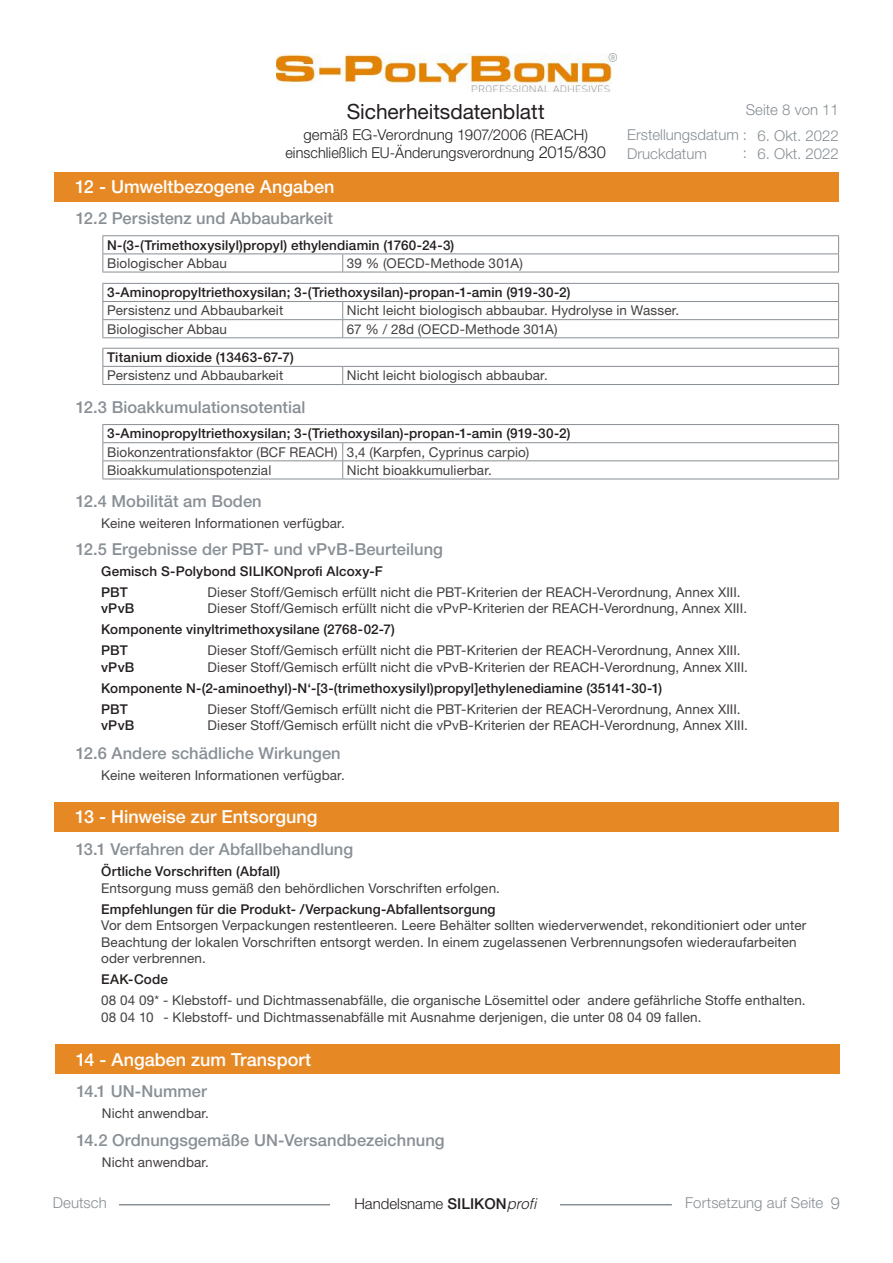
<style>
.page{position:relative;width:893px;height:1263px;background:#fff}
.page>*{position:absolute;margin:0;border:0;box-sizing:border-box;transform-origin:0 0}
.t1{font:21px "Helvetica Neue LT Std";letter-spacing:-.005em;color:#241f1f}
.t2{font:500 18px "Helvetica Neue LT Std";color:#fff}
.t3{font:500 16.5px "Helvetica Neue LT Std";letter-spacing:.005em;color:#888f95}
.t4{font:300 16.5px "Helvetica Neue LT Std";color:#888f95}
.t5{font:300 15px/18px "Helvetica Neue LT Std";letter-spacing:.005em;color:#241f1f;text-align:center}
.t6{font:300 15px/25.3px "Helvetica Neue LT Std";color:#888f95}
.t7{font:13.5px/16.5px "Helvetica Neue LT Std";letter-spacing:.01em;color:#444041}
.t8{font:500 13.5px/21px "Helvetica Neue LT Std";letter-spacing:.01em;color:#241f1f}
.s1{font-size:16.5px}
.s2{font-weight:500}
.s3{font-family:"Helvetica LT Std";font-style:italic}
</style>
<div class="page">
<img style="left:276px;top:53px;width:341px;height:39px">
<hr style="left:119px;top:1204px;width:553px;height:1px;background:#888f95">
<div style="left:331px;top:1198px;width:229px;height:30px;background:#fff"></div>
<div style="left:54px;top:172px;width:785px;height:30px;background:#e68925"></div>
<div style="left:54px;top:802px;width:785px;height:30px;background:#e68925"></div>
<hr style="left:102px;top:235px;width:241px;height:1px;background:#888f95">
<hr style="left:343px;top:235px;width:496px;height:1px;background:#888f95">
<hr style="left:102px;top:253px;width:241px;height:1px;background:#888f95">
<svg style="left:102px;top:236px;width:1px;height:36px"></svg>
<hr style="left:343px;top:253px;width:496px;height:1px;background:#888f95">
<svg style="left:342px;top:254px;width:1px;height:18px"></svg>
<svg style="left:838px;top:236px;width:1px;height:36px"></svg>
<hr style="left:102px;top:272px;width:241px;height:1px;background:#888f95">
<hr style="left:343px;top:272px;width:496px;height:1px;background:#888f95">
<hr style="left:102px;top:348px;width:241px;height:1px;background:#888f95">
<hr style="left:343px;top:348px;width:496px;height:1px;background:#888f95">
<hr style="left:102px;top:366px;width:241px;height:1px;background:#888f95">
<svg style="left:102px;top:349px;width:1px;height:35px"></svg>
<hr style="left:343px;top:366px;width:496px;height:1px;background:#888f95">
<svg style="left:342px;top:367px;width:1px;height:17px"></svg>
<svg style="left:838px;top:349px;width:1px;height:35px"></svg>
<hr style="left:102px;top:384px;width:241px;height:1px;background:#888f95">
<hr style="left:343px;top:384px;width:496px;height:1px;background:#888f95">
<hr style="left:102px;top:283px;width:241px;height:1px;background:#888f95">
<hr style="left:343px;top:283px;width:496px;height:1px;background:#888f95">
<hr style="left:102px;top:301px;width:241px;height:1px;background:#888f95">
<hr style="left:343px;top:301px;width:496px;height:1px;background:#888f95">
<hr style="left:102px;top:319px;width:241px;height:1px;background:#888f95">
<svg style="left:102px;top:284px;width:1px;height:53px"></svg>
<hr style="left:343px;top:319px;width:496px;height:1px;background:#888f95">
<svg style="left:342px;top:302px;width:1px;height:35px"></svg>
<svg style="left:838px;top:284px;width:1px;height:53px"></svg>
<hr style="left:102px;top:337px;width:241px;height:1px;background:#888f95">
<hr style="left:343px;top:337px;width:496px;height:1px;background:#888f95">
<hr style="left:102px;top:424px;width:241px;height:1px;background:#888f95">
<hr style="left:343px;top:424px;width:496px;height:1px;background:#888f95">
<hr style="left:102px;top:442px;width:241px;height:1px;background:#888f95">
<hr style="left:343px;top:442px;width:496px;height:1px;background:#888f95">
<hr style="left:102px;top:460px;width:241px;height:1px;background:#888f95">
<svg style="left:102px;top:425px;width:1px;height:54px"></svg>
<hr style="left:343px;top:460px;width:496px;height:1px;background:#888f95">
<svg style="left:342px;top:443px;width:1px;height:36px"></svg>
<svg style="left:838px;top:425px;width:1px;height:54px"></svg>
<hr style="left:102px;top:479px;width:241px;height:1px;background:#888f95">
<hr style="left:343px;top:479px;width:496px;height:1px;background:#888f95">
<div style="left:55px;top:1044px;width:785px;height:30px;background:#e68925"></div>
<h1 class="t1" style="left:347px;top:99px;width:199px">Sicherheitsdatenblatt</h1>
<p class="t5" style="left:285px;top:126px;width:322px">gemäß EG-Verordnung 1907/2006 (REACH) einschließlich EU-Änderungsverordnung <span class="s1">2015/830</span></p>
<p class="t6" style="left:757px;top:122px;width:83px">6. Okt. 2022</p>
<p class="t6" style="left:627px;top:97px;width:213px;text-indent:119px">Seite 8 von 11<br>Erstellungsdatum :</p>
<p class="t6" style="left:627px;top:140px;width:81px">Druckdatum</p>
<p class="t6" style="left:743px;top:140px;width:6px">:</p>
<p class="t6" style="left:757px;top:140px;width:83px">6. Okt. 2022</p>
<h2 class="t2" style="left:75px;top:176px;width:261px">12 - Umweltbezogene Angaben</h2>
<p class="t3" style="left:76px;top:208px;width:259px">12.2 Persistenz und Abbaubarkeit</p>
<p class="t8" style="left:107px;top:234px;width:349px">N-(3-(Trimethoxysilyl)propyl) ethylendiamin (1760-24-3)</p>
<p class="t7" style="left:107px;top:255px;width:122px">Biologischer Abbau</p>
<p class="t7" style="left:347px;top:255px;width:177px">39 % (OECD-Methode 301A)</p>
<p class="t8" style="left:107px;top:282px;width:465px">3-Aminopropyltriethoxysilan; 3-(Triethoxysilan)-propan-1-amin (919-30-2)</p>
<p class="t7" style="left:107px;top:302px;width:178px">Persistenz und Abbaubarkeit</p>
<p class="t7" style="left:347px;top:302px;width:334px">Nicht leicht biologisch abbaubar. Hydrolyse in Wasser.</p>
<p class="t7" style="left:107px;top:320px;width:122px">Biologischer Abbau</p>
<p class="t7" style="left:347px;top:320px;width:212px">67 % / 28d (OECD-Methode 301A)</p>
<p class="t8" style="left:107px;top:347px;width:188px">Titanium dioxide (13463-67-7)</p>
<p class="t7" style="left:107px;top:367px;width:178px">Persistenz und Abbaubarkeit</p>
<p class="t7" style="left:347px;top:367px;width:202px">Nicht leicht biologisch abbaubar.</p>
<p class="t3" style="left:76px;top:397px;width:231px">12.3 Bioakkumulationsotential</p>
<p class="t8" style="left:107px;top:423px;width:465px">3-Aminopropyltriethoxysilan; 3-(Triethoxysilan)-propan-1-amin (919-30-2)</p>
<p class="t7" style="left:107px;top:442px;width:424px;line-height:18.1px">Biokonzentrationsfaktor (BCF REACH) 3,4 (Karpfen, Cyprinus carpio)<br>Bioakkumulationspotenzial</p>
<p class="t7" style="left:347px;top:461px;width:146px">Nicht bioakkumulierbar.</p>
<p class="t3" style="left:76px;top:491px;width:188px">12.4 Mobilität am Boden</p>
<p class="t7" style="left:101px;top:514px;width:245px">Keine weiteren Informationen verfügbar.</p>
<p class="t3" style="left:76px;top:539px;width:369px">12.5 Ergebnisse der PBT- und vPvB-Beurteilung</p>
<p class="t8" style="left:101px;top:560px;width:283px">Gemisch S-Polybond SILIKONprofi Alcoxy-F<br>PBT</p>
<p class="t7" style="left:207px;top:583px;width:535px">Dieser Stoff/Gemisch erfüllt nicht die PBT-Kriterien der REACH-Verordnung, Annex XIII.</p>
<p class="t8" style="left:101px;top:598px;width:35px">vPvB</p>
<p class="t7" style="left:207px;top:600px;width:541px">Dieser Stoff/Gemisch erfüllt nicht die vPvP-Kriterien der REACH-Verordnung, Annex XIII.</p>
<p class="t8" style="left:101px;top:619px;width:295px">Komponente vinyltrimethoxysilane (2768-02-7)<br>PBT</p>
<p class="t7" style="left:207px;top:642px;width:535px">Dieser Stoff/Gemisch erfüllt nicht die PBT-Kriterien der REACH-Verordnung, Annex XIII.</p>
<p class="t8" style="left:101px;top:656px;width:35px">vPvB</p>
<p class="t7" style="left:207px;top:658px;width:542px">Dieser Stoff/Gemisch erfüllt nicht die vPvB-Kriterien der REACH-Verordnung, Annex XIII.</p>
<p class="t8" style="left:101px;top:677px;width:563px">Komponente N-(2-aminoethyl)-N‘-[3-(trimethoxysilyl)propyl]ethylenediamine (35141-30-1)<br>PBT</p>
<p class="t7" style="left:207px;top:700px;width:535px">Dieser Stoff/Gemisch erfüllt nicht die PBT-Kriterien der REACH-Verordnung, Annex XIII.</p>
<p class="t8" style="left:101px;top:715px;width:35px">vPvB</p>
<p class="t7" style="left:207px;top:717px;width:542px">Dieser Stoff/Gemisch erfüllt nicht die vPvB-Kriterien der REACH-Verordnung, Annex XIII.</p>
<p class="t3" style="left:76px;top:744px;width:267px">12.6 Andere schädliche Wirkungen</p>
<p class="t7" style="left:101px;top:767px;width:245px">Keine weiteren Informationen verfügbar.</p>
<h2 class="t2" style="left:75px;top:806px;width:244px">13 - Hinweise zur Entsorgung</h2>
<p class="t3" style="left:76px;top:839px;width:279px">13.1 Verfahren der Abfallbehandlung</p>
<p class="t8" style="left:101px;top:861px;width:181px">Örtliche Vorschriften (Abfall)</p>
<p class="t7" style="left:101px;top:879px;width:400px">Entsorgung muss gemäß den behördlichen Vorschriften erfolgen.</p>
<p class="t8" style="left:101px;top:898px;width:396px">Empfehlungen für die Produkt- /Verpackung-Abfallentsorgung</p>
<p class="t7" style="left:101px;top:917px;width:707px">Vor dem Entsorgen Verpackungen restentleeren. Leere Behälter sollten wiederverwendet, rekonditioniert oder unter<br>Beachtung der lokalen Vorschriften entsorgt werden. In einem zugelassenen Verbrennungsofen wiederaufarbeiten oder verbrennen.</p>
<p class="t8" style="left:101px;top:969px;width:68px">EAK-Code</p>
<p class="t7" style="left:101px;top:992px;width:706px">08 04 09* - Klebstoff- und Dichtmassenabfälle, die organische Lösemittel oder andere gefährliche Stoffe enthalten.<br>08 04 10 - Klebstoff- und Dichtmassenabfälle mit Ausnahme derjenigen, die unter 08 04 09 fallen.</p>
<h2 class="t2" style="left:76px;top:1048px;width:237px">14 - Angaben zum Transport</h2>
<p class="t3" style="left:76px;top:1081px;width:132px">14.1 UN-Nummer</p>
<p class="t7" style="left:102px;top:1105px;width:109px">Nicht anwendbar.</p>
<p class="t3" style="left:76px;top:1130px;width:370px">14.2 Ordnungsgemäße UN-Versandbezeichnung</p>
<p class="t7" style="left:102px;top:1154px;width:109px">Nicht anwendbar.</p>
<p class="t6" style="left:53px;top:1190px;width:56px">Deutsch</p>
<p class="t5" style="left:354px;top:1194px;width:183px">Handelsname <span class="s2">SILIKON</span><span class="s3">profi</span></p>
<p class="t6" style="left:685px;top:1190px;width:139px">Fortsetzung auf Seite</p>
<p class="t4" style="left:831px;top:1193px;width:11px">9</p>
</div>
